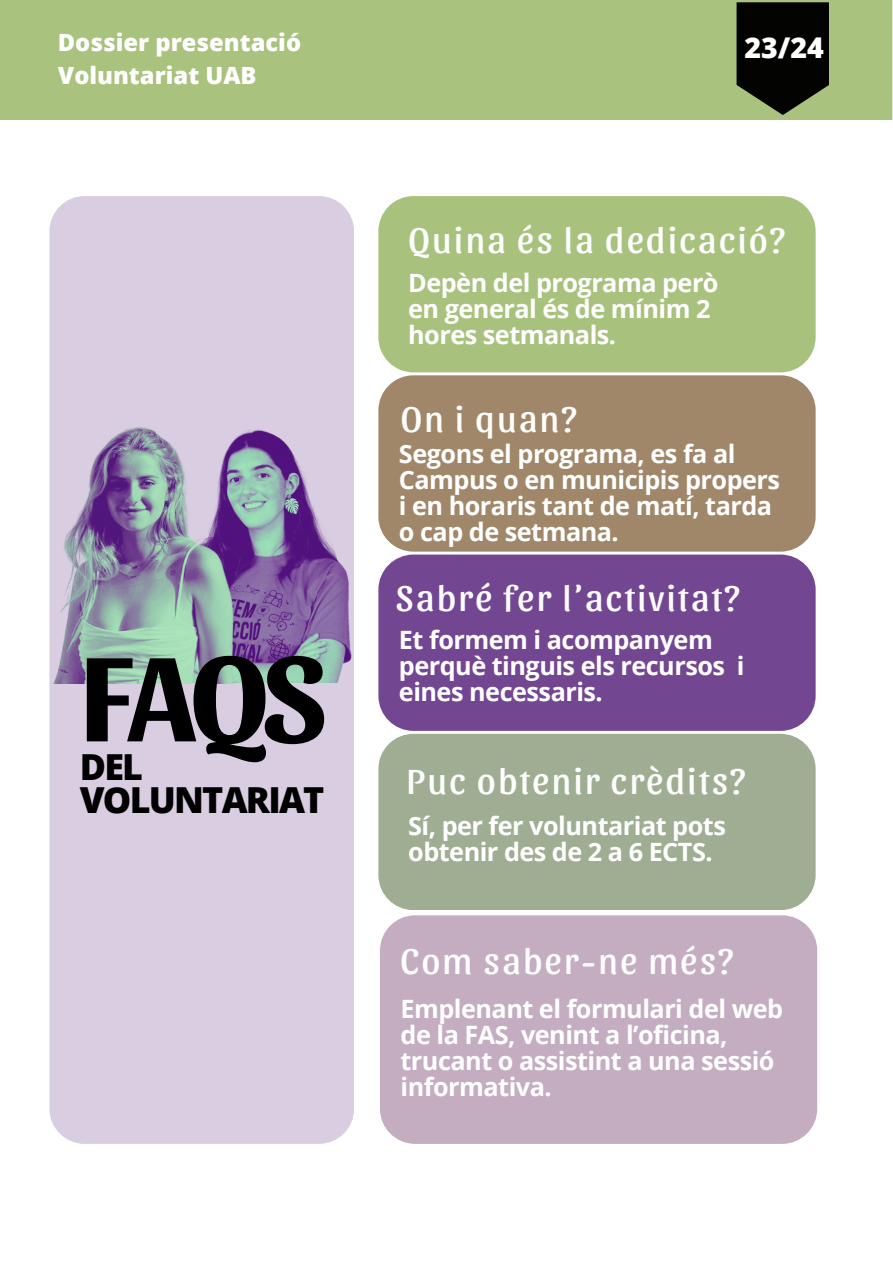
<style>
.page{position:relative;width:893px;height:1264px;background:#fff}
.page>*{position:absolute;margin:0;border:0;box-sizing:border-box;transform-origin:0 0}
.t1{font:700 125.7px "Sansita";color:#000}
.t2{font:36.75px "Sansita";letter-spacing:.065em;color:#fdfdfd}
.t3{font:800 35.85px/33.8px "Open Sans";letter-spacing:-.05em;color:#000}
.t4{font:800 28.5px "Open Sans";color:#fff}
.t5{font:700 25.2px/25.8px "Open Sans";letter-spacing:-.02em;color:#fff}
.t6{font:800 23.7px "Open Sans";color:#fff}
</style>
<div class="page">
<div style="left:0;top:0;width:892px;height:120px;background:#a9c27d"></div>
<div style="left:49px;top:196px;width:305px;height:947px;background:#d9cde1;border-radius:35px"></div>
<div style="left:378px;top:196px;width:437px;height:176px;background:#a8c27e;border-radius:35px"></div>
<div style="left:378px;top:375px;width:437px;height:176px;background:#a18769;border-radius:35px"></div>
<div style="left:378px;top:554px;width:437px;height:177px;background:#734692;border-radius:35px"></div>
<div style="left:378px;top:733px;width:437px;height:177px;background:#9fae93;border-radius:35px"></div>
<div style="left:380px;top:915px;width:437px;height:228px;background:#c4adc1;border-radius:35px"></div>
<svg style="left:736px;top:2px;width:93px;height:113px;background:#1a1e13"></svg>
<img style="left:49px;top:385px;width:463px;height:298px">
<img style="left:49px;top:391px;width:245px;height:292px">
<p class="t6" style="left:58px;top:26px;width:245px">Dossier presentació</p>
<p class="t6" style="left:58px;top:58px;width:200px">Voluntariat UAB</p>
<p class="t1" style="left:80px;top:613px;width:249px">FAQS</p>
<p class="t3" style="left:80px;top:748px;width:246px">DEL<br>VOLUNTARIAT</p>
<p class="t4" style="left:744px;top:28px;width:81px">23/24</p>
<p class="t2" style="left:408px;top:215px;width:378px">Quina és la dedicació?</p>
<p class="t5" style="left:408px;top:269px;width:312px">Depèn del programa però en general és de mínim 2 hores setmanals.</p>
<p class="t2" style="left:401px;top:394px;width:178px">On i quan?</p>
<p class="t5" style="left:399px;top:440px;width:382px">Segons el programa, es fa al<br>Campus o en municipis propers i en horaris tant de matí, tarda o cap de setmana.</p>
<p class="t2" style="left:396px;top:573px;width:345px">Sabré fer l’activitat?</p>
<p class="t5" style="left:399px;top:626px;width:347px">Et formem i acompanyem perquè tinguis els recursos i eines necessaris.</p>
<p class="t2" style="left:407px;top:756px;width:340px">Puc obtenir crèdits?</p>
<p class="t5" style="left:408px;top:812px;width:319px">Sí, per fer voluntariat pots obtenir des de 2 a 6 ECTS.</p>
<p class="t2" style="left:400px;top:936px;width:335px">Com saber-ne més?</p>
<p class="t5" style="left:400px;top:995px;width:384px">Emplenant el formulari del web de la FAS, venint a l’oficina, trucant o assistint a una sessió informativa.</p>
</div>
